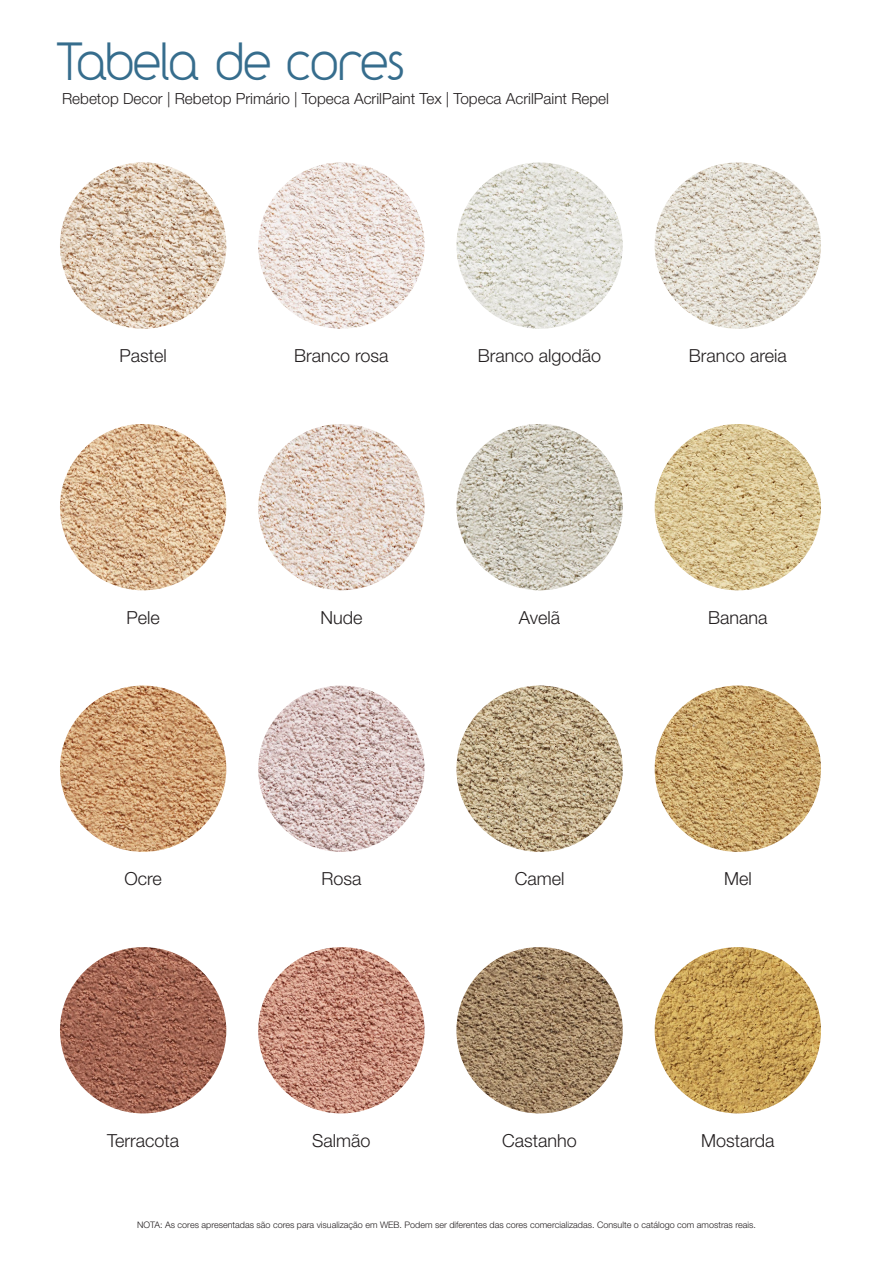
<style>
.page{position:relative;width:893px;height:1263px;background:#fff}
.page>*{position:absolute;margin:0;border:0;box-sizing:border-box;transform-origin:0 0}
.t1{font:44.7px "Y2 K Neophyte";color:#366d8d}
.t2{font:300 18px "Helvetica Neue LT Std";color:#231f20}
.t3{font:300 15.3px "Helvetica Neue LT Std";color:#231f20}
.t4{font:300 9px "Helvetica Neue LT Std";color:#231f20}
</style>
<div class="page">
<img style="left:258px;top:162px;width:167px;height:167px;border-radius:83px">
<img style="left:456px;top:162px;width:167px;height:167px;border-radius:83px">
<img style="left:60px;top:162px;width:166px;height:167px;border-radius:83px">
<img style="left:655px;top:162px;width:166px;height:167px;border-radius:83px">
<img style="left:258px;top:424px;width:167px;height:166px;border-radius:83px">
<img style="left:456px;top:424px;width:167px;height:166px;border-radius:83px">
<img style="left:60px;top:424px;width:166px;height:166px;border-radius:83px">
<img style="left:655px;top:424px;width:166px;height:166px;border-radius:83px">
<img style="left:258px;top:685px;width:167px;height:167px;border-radius:83px">
<img style="left:456px;top:685px;width:167px;height:167px;border-radius:83px">
<img style="left:60px;top:685px;width:166px;height:167px;border-radius:83px">
<img style="left:655px;top:685px;width:166px;height:167px;border-radius:83px">
<img style="left:258px;top:947px;width:167px;height:166px;border-radius:83px">
<img style="left:456px;top:947px;width:167px;height:166px;border-radius:83px">
<img style="left:60px;top:947px;width:166px;height:166px;border-radius:83px">
<img style="left:655px;top:947px;width:166px;height:166px;border-radius:83px">
<h1 class="t1" style="left:57px;top:31px;width:349px">Tabela de cores</h1>
<h3 class="t3" style="left:62px;top:90px;width:548px">Rebetop Decor | Rebetop Primário | Topeca AcrilPaint Tex | Topeca AcrilPaint Repel</h3>
<h2 class="t2" style="left:119px;top:345px;width:49px">Pastel</h2>
<h2 class="t2" style="left:294px;top:345px;width:96px">Branco rosa</h2>
<h2 class="t2" style="left:478px;top:345px;width:125px">Branco algodão</h2>
<h2 class="t2" style="left:689px;top:345px;width:99px">Branco areia</h2>
<h2 class="t2" style="left:126px;top:606px;width:35px">Pele</h2>
<h2 class="t2" style="left:320px;top:606px;width:44px">Nude</h2>
<h2 class="t2" style="left:519px;top:606px;width:43px">Avelã</h2>
<h2 class="t2" style="left:708px;top:606px;width:61px">Banana</h2>
<h2 class="t2" style="left:124px;top:868px;width:39px">Ocre</h2>
<h2 class="t2" style="left:321px;top:868px;width:42px">Rosa</h2>
<h2 class="t2" style="left:515px;top:868px;width:51px">Camel</h2>
<h2 class="t2" style="left:724px;top:868px;width:29px">Mel</h2>
<h2 class="t2" style="left:107px;top:1129px;width:74px">Terracota</h2>
<h2 class="t2" style="left:312px;top:1129px;width:60px">Salmão</h2>
<h2 class="t2" style="left:502px;top:1129px;width:76px">Castanho</h2>
<h2 class="t2" style="left:701px;top:1129px;width:75px">Mostarda</h2>
<p class="t4" style="left:137px;top:1219px;width:620px">NOTA: As cores apresentadas são cores para visualização em WEB. Podem ser diferentes das cores comercializadas. Consulte o catálogo com amostras reais.</p>
</div>
